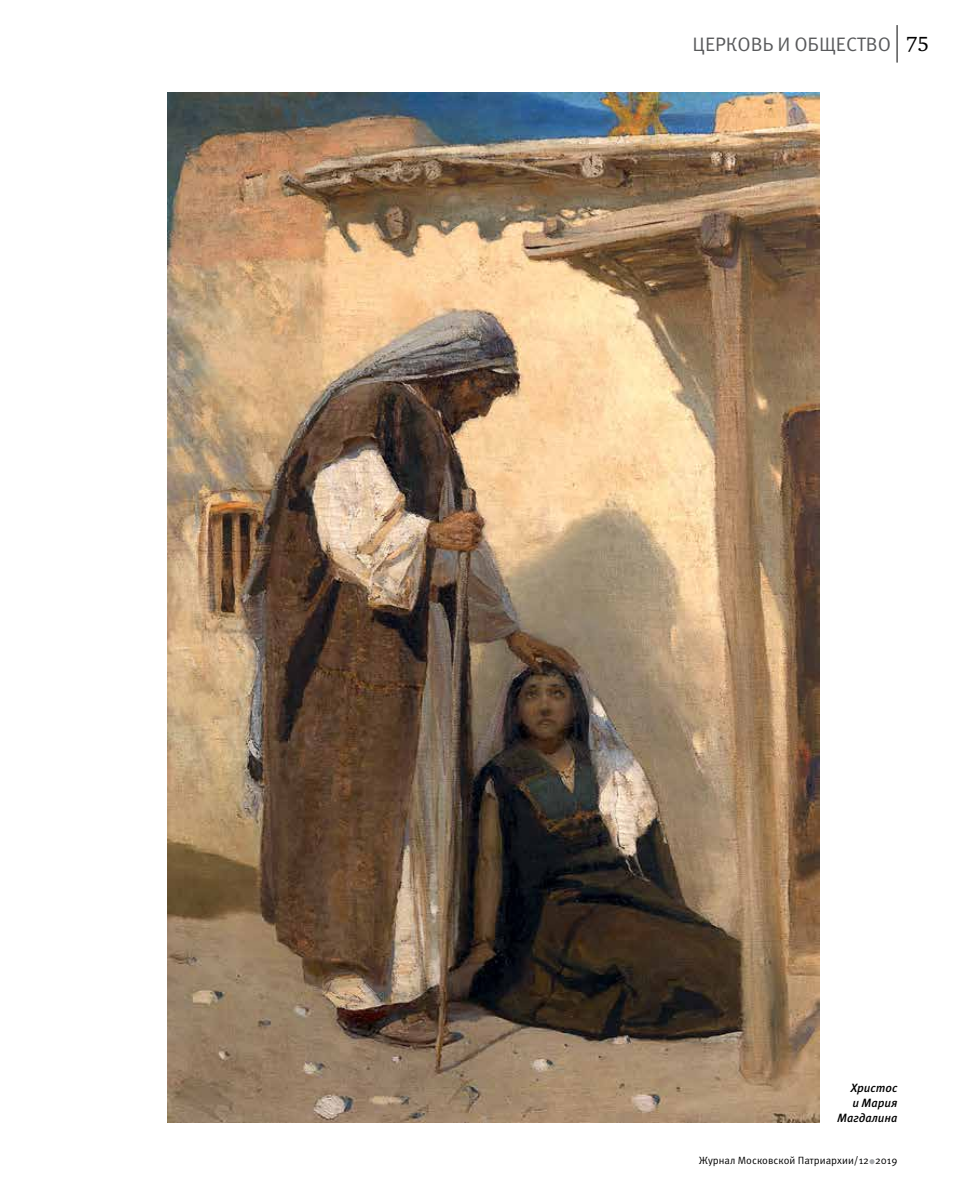
<style>
.page{position:relative;width:957px;height:1191px;background:#fff}
.page>*{position:absolute;margin:0;border:0;box-sizing:border-box;transform-origin:0 0}
.t1{font:19.5px "Meta Pro";letter-spacing:-.005em;color:#58595b}
.t2{font:italic 500 12px/15px "Meta Pro";letter-spacing:-.005em;color:#000;text-align:right}
.t3{font:10.5px "Meta Pro";color:#000}
.s1{font-family:"Charter ITC";font-size:21px;color:#000}
</style>
<div class="page">
<svg style="left:869px;top:1159px;width:5px;height:5px"></svg>
<hr style="left:896px;top:25px;width:1px;height:38px;background:#000">
<img style="left:167px;top:93px;width:652px;height:1029px">
<h1 class="t1" style="left:692px;top:32px;width:238px">ЦЕРКОВЬ И ОБЩЕСТВО <span class="s1">75</span></h1>
<p class="t2" style="left:837px;top:1081px;width:62px">Христос<br>и Мария<br>Магдалина</p>
<p class="t3" style="left:699px;top:1153px;width:200px">Журнал Московской Патриархии/12 2019</p>
</div>
